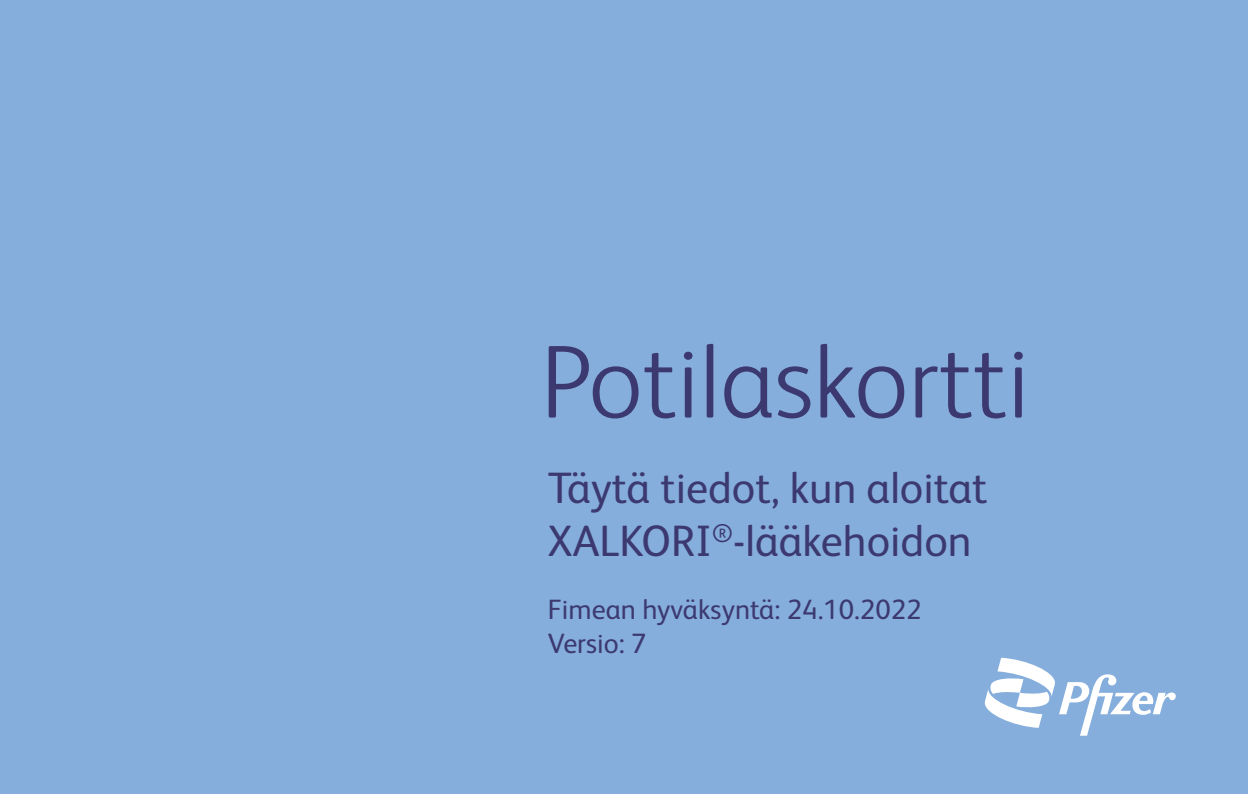
<style>
.page{position:relative;width:1248px;height:794px;background:#fff}
.page>*{position:absolute;margin:0;border:0;box-sizing:border-box;transform-origin:0 0}
.t1{font:300 104px "FS Albert";color:#3c3970}
.t2{font:44px "FS Albert";color:#3c3970}
.t3{font:28px "FS Albert";color:#3c3970}
</style>
<div class="page">
<div style="left:0;top:0;width:1247px;height:794px;background:#85aedc"></div>
<svg style="left:984px;top:658px;width:191px;height:77px"></svg>
<p class="t1" style="left:540px;top:322px;width:490px">Potilaskortti</p>
<p class="t2" style="left:548px;top:463px;width:441px">Täytä tiedot, kun aloitat</p>
<p class="t2" style="left:548px;top:516px;width:425px">XALKORI<sup>®</sup>-lääkehoidon</p>
<p class="t3" style="left:548px;top:593px;width:375px">Fimean hyväksyntä: 24.10.2022</p>
<p class="t3" style="left:548px;top:627px;width:100px">Versio: 7</p>
</div>
